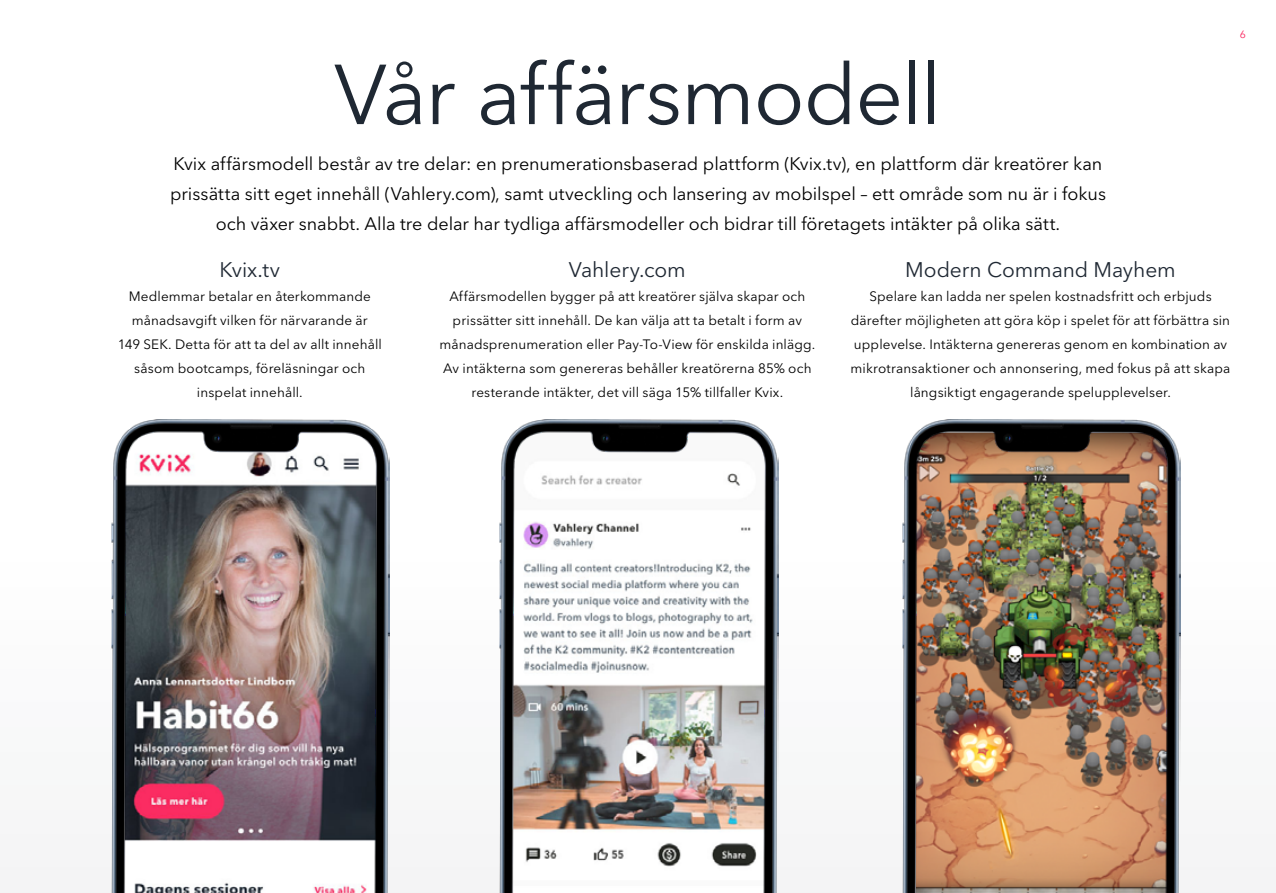
<style>
.page{position:relative;width:1276px;height:893px;background:#fff}
.page>*{position:absolute;margin:0;border:0;box-sizing:border-box;transform-origin:0 0}
.t1{font:84px "Avenir Next LT Pro";letter-spacing:-.02em;color:#1f2833}
.t2{font:21px "Avenir Next LT Pro";letter-spacing:-.005em;color:#1f2833}
.t3{font:18px/30px "Avenir Next LT Pro";letter-spacing:-.005em;color:#000;text-align:center}
.t4{font:13.5px/24px "Avenir Next LT Pro";letter-spacing:.01em;color:#000;text-align:center}
.t5{font:10.5px "Avenir Next LT Pro";color:#fa255e}
</style>
<div class="page">
<img style="left:111px;top:420px;width:278px;height:473px">
<img style="left:500px;top:420px;width:278px;height:473px">
<img style="left:902px;top:420px;width:278px;height:473px">
<h1 class="t1" style="left:334px;top:45px;width:609px">Vår affärsmodell</h1>
<p class="t5" style="left:1240px;top:28px;width:8px">6</p>
<p class="t3" style="left:170px;top:149px;width:937px">Kvix affärsmodell består av tre delar: en prenumerationsbaserad plattform (Kvix.tv), en plattform där kreatörer kan prissätta sitt eget innehåll (Vahlery.com), samt utveckling och lansering av mobilspel – ett område som nu är i fokus och växer snabbt. Alla tre delar har tydliga affärsmodeller och bidrar till företagets intäkter på olika sätt.</p>
<h2 class="t2" style="left:905px;top:257px;width:272px">Modern Command Mayhem</h2>
<p class="t4" style="left:850px;top:284px;width:381px">Spelare kan ladda ner spelen kostnadsfritt och erbjuds därefter möjligheten att göra köp i spelet för att förbättra sin upplevelse. Intäkterna genereras genom en kombination av mikrotransaktioner och annonsering, med fokus på att skapa långsiktigt engagerande spelupplevelser.</p>
<h2 class="t2" style="left:569px;top:257px;width:118px">Vahlery.com</h2>
<p class="t4" style="left:439px;top:284px;width:377px">Affärsmodellen bygger på att kreatörer själva skapar och prissätter sitt innehåll. De kan välja att ta betalt i form av månadsprenumeration eller Pay-To-View för enskilda inlägg.<br>Av intäkterna som genereras behåller kreatörerna 85% och resterande intäkter, det vill säga 15% tillfaller Kvix.</p>
<h2 class="t2" style="left:219px;top:257px;width:62px">Kvix.tv</h2>
<p class="t4" style="left:118px;top:284px;width:266px">Medlemmar betalar en återkommande månadsavgift vilken för närvarande är<br>149 SEK. Detta för att ta del av allt innehåll såsom bootcamps, föreläsningar och inspelat innehåll.</p>
</div>
